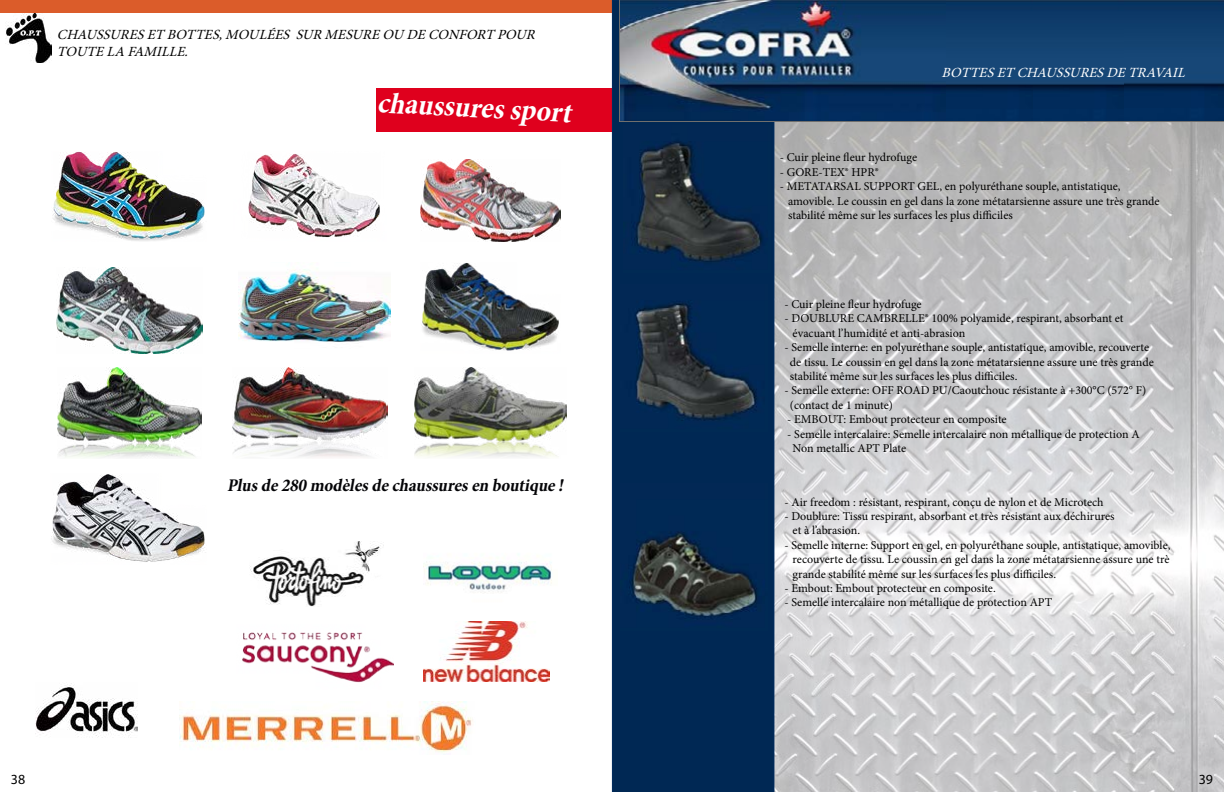
<style>
.page{position:relative;width:1224px;height:792px;background:#fff}
.page>*{position:absolute;margin:0;border:0;box-sizing:border-box;transform-origin:0 0}
.t1{font:italic 700 condensed 30px "Minion Pro";color:#fff}
.t2{font:italic 700 condensed 18px "Minion Pro";color:#040407}
.t3{font:italic 14px "Minion Pro";color:#000}
.t4{font:italic 14px "Minion Pro";color:#fff}
.t5{font:14px "Myriad Pro";color:#000}
.t6{font:12px/14.4px "Minion Pro";color:#000}
</style>
<div class="page">
<div style="left:0;top:0;width:1224px;height:13px;background:#db5c2a"></div>
<img style="left:5px;top:14px;width:46px;height:49px">
<img style="left:774px;top:122px;width:450px;height:670px">
<img style="left:51px;top:474px;width:155px;height:88px">
<div style="left:376px;top:88px;width:255px;height:43px;background:#df001d"></div>
<img style="left:52px;top:151px;width:153px;height:90px">
<img style="left:248px;top:154px;width:132px;height:84px">
<img style="left:421px;top:159px;width:140px;height:83px">
<img style="left:56px;top:267px;width:147px;height:86px">
<img style="left:238px;top:269px;width:152px;height:73px">
<img style="left:422px;top:263px;width:137px;height:88px">
<img style="left:57px;top:368px;width:145px;height:90px">
<img style="left:232px;top:368px;width:156px;height:89px">
<img style="left:415px;top:368px;width:152px;height:89px">
<img style="left:35px;top:683px;width:103px;height:55px">
<img style="left:424px;top:554px;width:128px;height:39px">
<img style="left:179px;top:701px;width:294px;height:52px">
<img style="left:424px;top:621px;width:125px;height:61px">
<img style="left:242px;top:632px;width:151px;height:51px">
<img style="left:250px;top:541px;width:132px;height:66px">
<div style="left:612px;top:0;width:162px;height:792px;background:#002854"></div>
<img style="left:1036px;top:0;width:188px;height:120px">
<img style="left:623px;top:125px;width:147px;height:147px">
<img style="left:621px;top:484px;width:147px;height:147px">
<img style="left:621px;top:0;width:415px;height:120px">
<img style="left:621px;top:285px;width:147px;height:147px">
<p class="t3" style="left:57px;top:25px;width:20px">CHAUSSURES</p>
<p class="t3" style="left:147px;top:25px;width:30px">ET BOTTES</p>
<p class="t3" style="left:219px;top:25px;width:17px">,MOULÉES</p>
<p class="t3" style="left:296px;top:25px;width:11px">SUR</p>
<p class="t3" style="left:325px;top:25px;width:11px">MESURE</p>
<p class="t3" style="left:382px;top:25px;width:57px">OUDECONFORT</p>
<p class="t3" style="left:497px;top:25px;width:11px">POUR</p>
<p class="t3" style="left:57px;top:42px;width:11px">TOUTE</p>
<p class="t3" style="left:107px;top:42px;width:31px">LA FAMILLE</p>
<p class="t3" style="left:185px;top:42px;width:10px">.</p>
<h1 class="t1" style="left:378px;top:82px;width:196px;rotate:3deg">chaussures sport</h1>
<h2 class="t2" style="left:227px;top:472px;width:342px">Plusde280 modèlesdechaussuresen boutique!</h2>
<p class="t4" style="left:942px;top:64px;width:19px">BOTTES</p>
<p class="t4" style="left:997px;top:64px;width:30px">ET CHAUSSURES</p>
<p class="t4" style="left:1107px;top:64px;width:31px">DE TRAVAIL</p>
<p class="t6" style="left:780px;top:150px;width:139px">- Cuir pleine fleur hydrofuge</p>
<p class="t6" style="left:780px;top:165px;width:100px">- GORE-TEX® HPR®</p>
<p class="t6" style="left:788px;top:179px;width:373px;text-indent:-8px">- METATARSAL SUPPORT GEL, en polyuréthane souple, antistatique, amovible. Le coussin en gel dans la zone métatarsienne assure une très grande stabilité même sur les surfaces les plus difficiles</p>
<p class="t6" style="left:784px;top:297px;width:139px">- Cuir pleine fleur hydrofuge</p>
<p class="t6" style="left:793px;top:311px;width:333px;text-indent:-8px">- DOUBLURE CAMBRELLE® 100% polyamide, respirant, absorbant et évacuant l’humidité et anti-abrasion</p>
<p class="t6" style="left:790px;top:340px;width:365px;text-indent:-5px">- Semelle interne: en polyuréthane souple, antistatique, amovible, recouverte de tissu. Le coussin en gel dans la zone métatarsienne assure une très grande stabilité même sur les surfaces les plus difficiles.</p>
<p class="t6" style="left:790px;top:383px;width:358px;text-indent:-5px">- Semelle externe: OFF ROAD PU/Caoutchouc résistante à +300°C (572° F) (contact de 1 minute)</p>
<p class="t6" style="left:787px;top:412px;width:221px">- EMBOUT: Embout protecteur en composite</p>
<p class="t6" style="left:793px;top:427px;width:349px;text-indent:-5px">- Semelle intercalaire: Semelle intercalaire non métallique de protection A<br>Non metallic APT Plate</p>
<p class="t6" style="left:784px;top:495px;width:321px">- Air freedom : résistant, respirant, conçu de nylon et de Microtech</p>
<p class="t6" style="left:793px;top:509px;width:324px;text-indent:-8px">- Doublure: Tissu respirant, absorbant et très résistant aux déchirures et à l’abrasion.</p>
<p class="t6" style="left:793px;top:538px;width:379px;text-align:justify;text-indent:-8px">- Semelle interne: Support en gel, en polyuréthane souple, antistatique, amovible, recouverte de tissu. Le coussin en gel dans la zone métatarsienne assure une trè grande stabilité même sur les surfaces les plus difficiles.</p>
<p class="t6" style="left:784px;top:581px;width:213px">- Embout: Embout protecteur en composite.</p>
<p class="t6" style="left:784px;top:595px;width:269px">- Semelle intercalaire non métallique de protection APT</p>
<p class="t5" style="left:11px;top:770px;width:16px">38</p>
<p class="t5" style="left:1199px;top:770px;width:16px">39</p>
</div>
